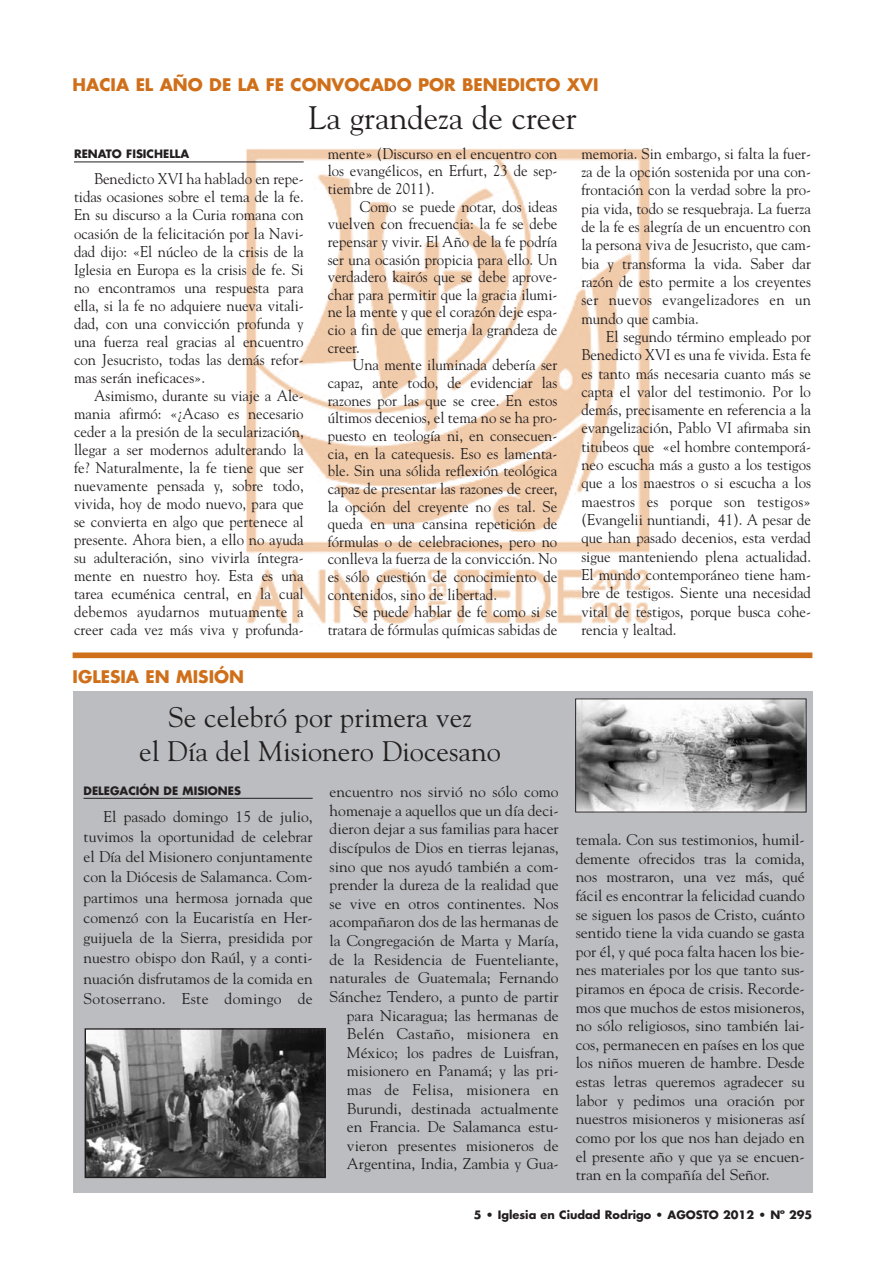
<style>
.page{position:relative;width:893px;height:1263px;background:#fff}
.page>*{position:absolute;margin:0;border:0;box-sizing:border-box;transform-origin:0 0}
.t1{font:32.4px "Goudy";color:#231f20}
.t2{font:28.2px/33.9px "Goudy";color:#231f20;text-align:center}
.t3{font:700 16.95px "Futura";color:#d06f19}
.t4{font:15.45px/18.3px "Goudy";color:#231f20;text-align:justify;scale:.95 1}
.t5{font:15.45px/18.6px "Goudy";color:#231f20;text-align:justify}
.t6{font:700 11.25px "Futura";color:#231f20}
</style>
<div class="page">
<img style="left:92px;top:146px;width:561px;height:480px">
<hr style="left:74px;top:162px;width:230px;height:1px;background:#231f20">
<div style="left:73px;top:691px;width:739px;height:502px;background:#bbbdc0"></div>
<hr style="left:84px;top:798px;width:228px;height:1px;background:#231f20">
<div style="left:73px;top:653px;width:739px;height:5px;background:#d06f19"></div>
<img style="left:577px;top:701px;width:227px;height:109px">
<div style="left:575px;top:699px;width:231px;height:113px;border:1px solid #231f20"></div>
<img style="left:87px;top:1030px;width:237px;height:146px">
<div style="left:85px;top:1028px;width:241px;height:150px;border:1px solid #231f20"></div>
<p class="t3" style="left:73px;top:77px;width:527px">HACIA EL AÑO DE LA FE CONVOCADO POR BENEDICTO XVI</p>
<h1 class="t1" style="left:308px;top:104px;width:269px">La grandeza de creer</h1>
<p class="t6" style="left:74px;top:149px;width:117px">RENATO FISICHELLA</p>
<p class="t4" style="left:74px;top:171px;width:243px;text-indent:20px">Benedicto XVI ha hablado en repe&shy;tidas ocasiones sobre el tema de la fe.<br>En su discurso a la Curia romana con ocasión de la felicitación por la Navi&shy;dad dijo: «El núcleo de la crisis de la Iglesia en Europa es la crisis de fe. Si no encontramos una respuesta para ella, si la fe no adquiere nueva vitali&shy;dad, con una convicción profunda y una fuerza real gracias al encuentro con Jesucristo, todas las demás refor&shy;mas serán ineficaces».</p>
<p class="t4" style="left:74px;top:388px;width:243px;text-indent:20px">Asimismo, durante su viaje a Ale&shy;mania afirmó: «¿Acaso es necesario ceder a la presión de la secularización, llegar a ser modernos adulterando la fe? Naturalmente, la fe tiene que ser nuevamente pensada y, sobre todo, vivida, hoy de modo nuevo, para que se convierta en algo que pertenece al presente. Ahora bien, a ello no ayuda su adulteración, sino vivirla íntegra&shy;mente en nuestro hoy. Esta es una tarea ecuménica central, en la cual debemos ayudarnos mutuamente a creer cada vez más viva y profunda-</p>
<p class="t3" style="left:73px;top:669px;width:173px">IGLESIA EN MISIÓN</p>
<p class="t4" style="left:327px;top:146px;width:243px;line-height:17.7px">mente» (Discurso en el encuentro con los evangélicos, en Erfurt, 23 de sep&shy;tiembre de 2011).</p>
<p class="t4" style="left:327px;top:199px;width:243px;line-height:17.7px;text-indent:32px">Como se puede notar, dos ideas vuelven con frecuencia: la fe se debe repensar y vivir. El Año de la fe podría ser una ocasión propicia para ello. Un verdadero kairós que se debe aprove&shy;char para permitir que la gracia ilumi&shy;ne la mente y que el corazón deje espa&shy;cio a fin de que emerja la grandeza de creer.</p>
<p class="t4" style="left:327px;top:357px;width:243px;line-height:17.7px;text-indent:25px">Una mente iluminada debería ser capaz, ante todo, de evidenciar las razones por las que se cree. En estos últimos decenios, el tema no se ha pro&shy;puesto en teología ni, en consecuen&shy;cia, en la catequesis. Eso es lamenta&shy;ble. Sin una sólida reflexión teológica capaz de presentar las razones de creer, la opción del creyente no es tal. Se queda en una cansina repetición de fórmulas o de celebraciones, pero no conlleva la fuerza de la convicción. No es sólo cuestión de conocimiento de contenidos, sino de libertad.</p>
<p class="t4" style="left:327px;top:604px;width:243px;line-height:17.7px;text-align:right">Se puede hablar de fe como si se tratara de fórmulas químicas sabidas de</p>
<h2 class="t2" style="left:139px;top:703px;width:363px">Se celebró por primera vez<br>el Día del Misionero Diocesano</h2>
<p class="t6" style="left:84px;top:786px;width:159px">DELEGACIÓN DE MISIONES</p>
<p class="t5" style="left:84px;top:807px;width:230px;line-height:20.2px;text-indent:20px">El pasado domingo 15 de julio, tuvimos la oportunidad de celebrar el Día del Misionero conjuntamente con la Diócesis de Salamanca. Com&shy;partimos una hermosa jornada que comenzó con la Eucaristía en Her&shy;guijuela de la Sierra, presidida por nuestro obispo don Raúl, y a conti&shy;nuación disfrutamos de la comida en Sotoserrano. Este domingo de</p>
<p class="t5" style="left:329px;top:784px;width:230px;text-align:right">encuentro nos sirvió no sólo como homenaje a aquellos que un día deci&shy;dieron dejar a sus familias para hacer discípulos de Dios en tierras lejanas, sino que nos ayudó también a com&shy;prender la dureza de la realidad que se vive en otros continentes. Nos acompañaron dos de las hermanas de la Congregación de Marta y María, de la Residencia de Fuenteliante, naturales de Guatemala; Fernando<br>Sánchez Tendero, a punto de partir para Nicaragua; las hermanas de<br>Belén Castaño, misionera en<br>México; los padres de Luisfran, misionero en Panamá; y las pri&shy;mas de Felisa, misionera en<br>Burundi, destinada actualmente en Francia. De Salamanca estu&shy;vieron presentes misioneros de<br>Argentina, India, Zambia y Gua-</p>
<p class="t4" style="left:581px;top:145px;width:243px">memoria. Sin embargo, si falta la fuer&shy;za de la opción sostenida por una con&shy;frontación con la verdad sobre la pro&shy;pia vida, todo se resquebraja. La fuerza de la fe es alegría de un encuentro con la persona viva de Jesucristo, que cam&shy;bia y transforma la vida. Saber dar razón de esto permite a los creyentes ser nuevos evangelizadores en un mundo que cambia.</p>
<p class="t4" style="left:581px;top:329px;width:243px;text-indent:25px">El segundo término empleado por Benedicto XVI es una fe vivida. Esta fe es tanto más necesaria cuanto más se capta el valor del testimonio. Por lo demás, precisamente en referencia a la evangelización, Pablo VI afirmaba sin titubeos que «el hombre contemporá&shy;neo escucha más a gusto a los testigos que a los maestros o si escucha a los maestros es porque son testigos» (Evangelii nuntiandi, 41). A pesar de que han pasado decenios, esta verdad sigue manteniendo plena actualidad.<br>El mundo contemporáneo tiene ham&shy;bre de testigos. Siente una necesidad vital de testigos, porque busca cohe&shy;rencia y lealtad.</p>
<p class="t5" style="left:575px;top:832px;width:230px">temala. Con sus testimonios, humil&shy;demente ofrecidos tras la comida, nos mostraron, una vez más, qué fácil es encontrar la felicidad cuando se siguen los pasos de Cristo, cuánto sentido tiene la vida cuando se gasta por él, y qué poca falta hacen los bie&shy;nes materiales por los que tanto sus&shy;piramos en época de crisis. Recorde&shy;mos que muchos de estos misioneros, no sólo religiosos, sino también lai&shy;cos, permanecen en países en los que los niños mueren de hambre. Desde estas letras queremos agradecer su labor y pedimos una oración por nuestros misioneros y misioneras así como por los que nos han dejado en el presente año y que ya se encuen&shy;tran en la compañía del Señor.</p>
<p class="t6" style="left:474px;top:1209px;width:340px">5 • Iglesia en Ciudad Rodrigo • AGOSTO 2012 • Nº 295</p>
</div>
